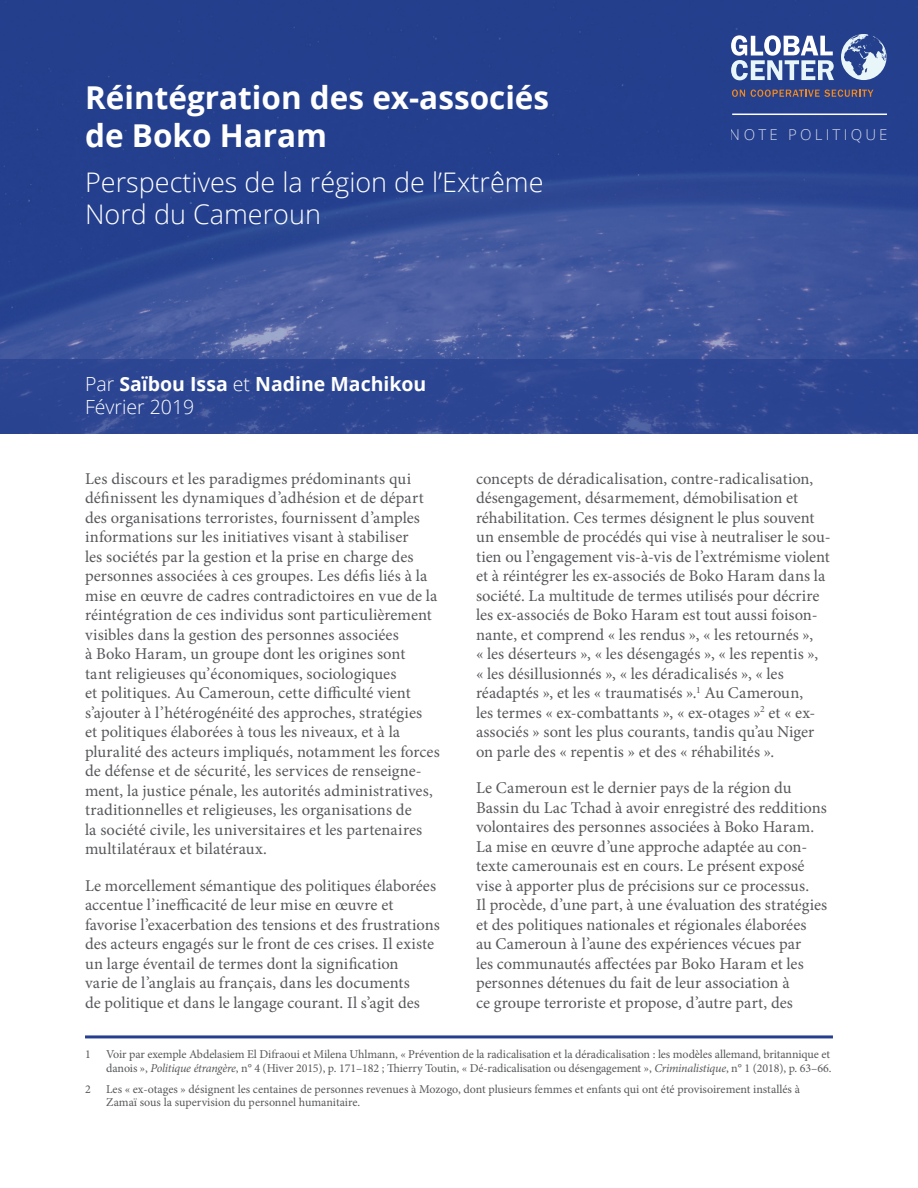
<style>
.page{position:relative;width:918px;height:1188px;background:#fff}
.page>*{position:absolute;margin:0;border:0;box-sizing:border-box;transform-origin:0 0}
.Document_Title{font:700 31.5px/37.5px "Open Sans";color:#fff}
.Document_Title__Sub{font:300 27px/32.4px "Open Sans";color:#fff}
.t1{font:700 19.5px "Open Sans";color:#fff}
.Date{font:300 19.5px "Open Sans";color:#fff}
.Global_Para{font:16.5px/19.5px "Minion Pro";letter-spacing:.005em;color:#57585b}
.t2{font:300 15px "Open Sans";letter-spacing:.215em;color:#fff}
.Global_footnote{font:12px/13.5px "Minion Pro";letter-spacing:-.01em;color:#57585a}
.s1{font-weight:300}
.s2{font-style:italic}
</style>
<div class="page">
<svg style="left:0;top:0;width:918px;height:359px;background:#2f4994"></svg>
<div style="left:0;top:359px;width:918px;height:75px;background:#2c4592"></div>
<hr style="left:732px;top:114px;width:155px;height:1px;background:#fff">
<svg style="left:841px;top:34px;width:46px;height:46px;background:#758ab9"></svg>
<svg style="left:731px;top:35px;width:103px;height:45px"></svg>
<svg style="left:732px;top:90px;width:13px;height:7px"></svg>
<svg style="left:751px;top:90px;width:122px;height:7px"></svg>
<hr style="left:85px;top:1035px;width:748px;height:3px;background:#253f8e">
<p class="Document_Title" style="left:85px;top:78px;width:466px">Réintégration des ex-associés de Boko Haram</p>
<p class="Document_Title__Sub" style="left:85px;top:165px;width:460px">Perspectives de la région de l’Extrême<br>Nord du Cameroun</p>
<p class="t1" style="left:85px;top:370px;width:343px"><span class="s1">Par</span> Saïbou Issa <span class="s1">et</span> Nadine Machikou</p>
<p class="Date" style="left:85px;top:394px;width:111px">Février 2019</p>
<p class="t2" style="left:730px;top:124px;width:159px">NOTE POLITIQUE</p>
<p class="Global_Para" style="left:85px;top:469px;width:356px">Les discours et les paradigmes prédominants qui définissent les dynamiques d’adhésion et de départ des organisations terroristes, fournissent d’amples informations sur les initiatives visant à stabiliser<br>les sociétés par la gestion et la prise en charge des personnes associées à ces groupes. Les défis liés à la mise en œuvre de cadres contradictoires en vue de la réintégration de ces individus sont particulièrement visibles dans la gestion des personnes associées<br>à Boko Haram, un groupe dont les origines sont<br>tant religieuses qu’économiques, sociologiques<br>et politiques. Au Cameroun, cette difficulté vient s’ajouter à l’hétérogénéité des approches, stratégies<br>et politiques élaborées à tous les niveaux, et à la pluralité des acteurs impliqués, notamment les forces de défense et de sécurité, les services de renseigne&shy;ment, la justice pénale, les autorités administratives, traditionnelles et religieuses, les organisations de<br>la société civile, les universitaires et les partenaires multilatéraux et bilatéraux.</p>
<p class="Global_Para" style="left:85px;top:876px;width:356px">Le morcellement sémantique des politiques élaborées accentue l’inefficacité de leur mise en œuvre et favorise l’exacerbation des tensions et des frustrations des acteurs engagés sur le front de ces crises. Il existe un large éventail de termes dont la signification<br>varie de l’anglais au français, dans les documents<br>de politique et dans le langage courant. Il s’agit des</p>
<p class="Global_footnote" style="left:85px;top:1048px;width:7px">1</p>
<p class="Global_footnote" style="left:106px;top:1048px;width:727px">Voir par exemple Abdelasiem El Difraoui et Milena Uhlmann, « Prévention de la radicalisation et la déradicalisation : les modèles allemand, britannique et danois », <span class="s2">Politique étrangère</span>, n° 4 (Hiver 2015), p. 171–182 ; Thierry Toutin, « Dé-radicalisation ou désengagement », <span class="s2">Criminalistique</span>, n° 1 (2018), p. 63–66.</p>
<p class="Global_footnote" style="left:85px;top:1082px;width:7px">2</p>
<p class="Global_footnote" style="left:106px;top:1082px;width:695px">Les « ex-otages » désignent les centaines de personnes revenues à Mozogo, dont plusieurs femmes et enfants qui ont été provisoirement installés à<br>Zamaï sous la supervision du personnel humanitaire.</p>
<p class="Global_Para" style="left:476px;top:469px;width:356px">concepts de déradicalisation, contre-radicalisation, désengagement, désarmement, démobilisation et réhabilitation. Ces termes désignent le plus souvent un ensemble de procédés qui vise à neutraliser le sou&shy;tien ou l’engagement vis-à-vis de l’extrémisme violent et à réintégrer les ex-associés de Boko Haram dans la société. La multitude de termes utilisés pour décrire les ex-associés de Boko Haram est tout aussi foison&shy;nante, et comprend « les rendus », « les retournés »,<br>« les déserteurs », « les désengagés », « les repentis »,<br>« les désillusionnés », « les déradicalisés », « les réadaptés », et les « traumatisés ».<sup>1</sup> Au Cameroun,<br>les termes « ex-combattants », « ex-otages »<sup>2</sup> et « ex&shy;associés » sont les plus courants, tandis qu’au Niger on parle des « repentis » et des « réhabilités ».</p>
<p class="Global_Para" style="left:476px;top:779px;width:353px">Le Cameroun est le dernier pays de la région du Bassin du Lac Tchad à avoir enregistré des redditions volontaires des personnes associées à Boko Haram.<br>La mise en œuvre d’une approche adaptée au con&shy;texte camerounais est en cours. Le présent exposé vise à apporter plus de précisions sur ce processus.<br>Il procède, d’une part, à une évaluation des stratégies et des politiques nationales et régionales élaborées<br>au Cameroun à l’aune des expériences vécues par<br>les communautés affectées par Boko Haram et les personnes détenues du fait de leur association à<br>ce groupe terroriste et propose, d’autre part, des</p>
</div>
